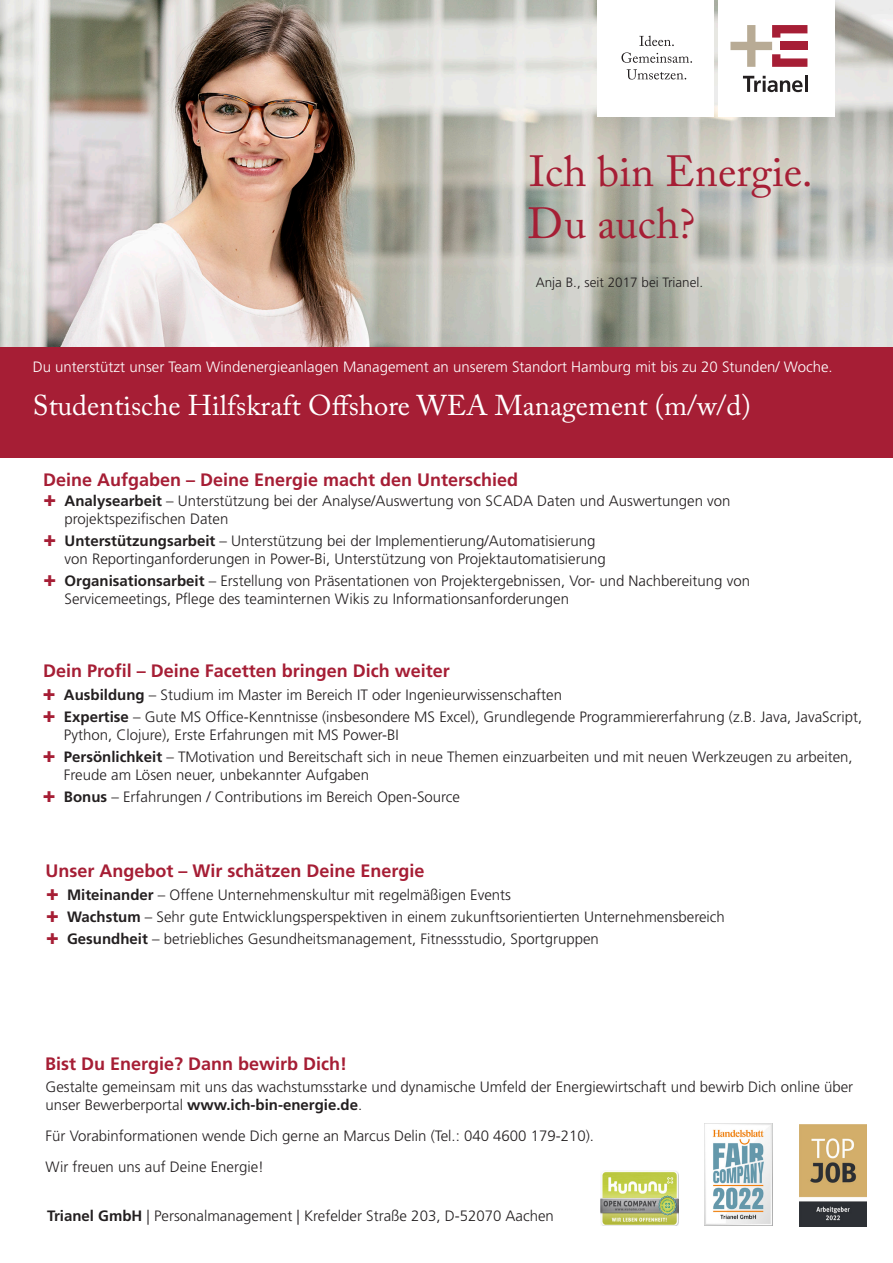
<style>
.page{position:relative;width:893px;height:1263px;background:#fff}
.page>*{position:absolute;margin:0;border:0;box-sizing:border-box;transform-origin:0 0}
.t1{font:43.35px/52.1px "Adobe Caslon Pro";color:#a61e35}
.t2{font:28.5px "Adobe Caslon Pro";color:#fff}
.t3{font:700 18px "Frutiger LT Std";color:#a61e35}
.t4{font:300 15px/22.2px "Frutiger LT Std";color:#231f20}
.t5{font:300 15px "Frutiger LT Std";color:#fff}
.t6{font:300 13.5px "Frutiger LT Std";color:#231f20}
.s1{font-weight:700}
</style>
<div class="page">
<img style="left:0;top:0;width:893px;height:347px">
<div style="left:597px;top:0;width:117px;height:117px;background:#fff"></div>
<div style="left:718px;top:0;width:116px;height:117px;background:#fff"></div>
<svg style="left:621px;top:35px;width:71px;height:45px"></svg>
<div style="left:780px;top:42px;width:28px;height:8px;background:#a61e35"></div>
<svg style="left:730px;top:25px;width:77px;height:67px"></svg>
<hr style="left:804px;top:76px;width:3px;height:16px;background:#231f20">
<div style="left:0;top:347px;width:893px;height:111px;background:#a61e35"></div>
<img style="left:601px;top:1171px;width:77px;height:54px">
<img style="left:705px;top:1123px;width:67px;height:103px">
<img style="left:799px;top:1124px;width:67px;height:102px">
<h1 class="t1" style="left:528px;top:145px;width:287px">Ich bin Energie.<br>Du auch?</h1>
<p class="t6" style="left:536px;top:275px;width:169px">Anja B., seit 2017 bei Trianel.</p>
<p class="t5" style="left:33px;top:358px;width:801px">Du unterstützt unser Team Windenergieanlagen Management an unserem Standort Hamburg mit bis zu 20 Stunden/ Woche.</p>
<h2 class="t2" style="left:33px;top:389px;width:720px">Studentische Hilfskraft Offshore WEA Management (m/w/d)</h2>
<p class="t3" style="left:43px;top:469px;width:477px">Deine Aufgaben – Deine Energie macht den Unterschied</p>
<p class="t4" style="left:65px;top:492px;width:668px;line-height:18px"><span class="s1">Analysearbeit</span> – Unterstützung bei der Analyse/Auswertung von SCADA Daten und Auswertungen von projektspezifischen Daten</p>
<p class="t4" style="left:65px;top:532px;width:543px;line-height:18px"><span class="s1">Unterstützungsarbeit</span> – Unterstützung bei der Implementierung/Automatisierung von Reportinganforderungen in Power-Bi, Unterstützung von Projektautomatisierung</p>
<p class="t4" style="left:65px;top:572px;width:687px;line-height:18px"><span class="s1">Organisationsarbeit</span> – Erstellung von Präsentationen von Projektergebnissen, Vor- und Nachbereitung von<br>Servicemeetings, Pflege des teaminternen Wikis zu Informationsanforderungen</p>
<p class="t3" style="left:43px;top:660px;width:408px">Dein Profil – Deine Facetten bringen Dich weiter</p>
<p class="t4" style="left:64px;top:684px;width:800px"><span class="s1">Ausbildung</span> – Studium im Master im Bereich IT oder Ingenieurwissenschaften<br><span class="s1">Expertise</span> – Gute MS Office-Kenntnisse (insbesondere MS Excel), Grundlegende Programmiererfahrung (z.B. Java, JavaScript,</p>
<p class="t4" style="left:64px;top:724px;width:790px">Python, Clojure), Erste Erfahrungen mit MS Power-BI<br><span class="s1">Persönlichkeit</span> – TMotivation und Bereitschaft sich in neue Themen einzuarbeiten und mit neuen Werkzeugen zu arbeiten,</p>
<p class="t4" style="left:64px;top:764px;width:398px">Freude am Lösen neuer, unbekannter Aufgaben<br><span class="s1">Bonus</span> – Erfahrungen / Contributions im Bereich Open-Source</p>
<p class="t3" style="left:45px;top:860px;width:381px">Unser Angebot – Wir schätzen Deine Energie</p>
<p class="t4" style="left:67px;top:884px;width:659px"><span class="s1">Miteinander</span> – Offene Unternehmenskultur mit regelmäßigen Events<br><span class="s1">Wachstum</span> – Sehr gute Entwicklungsperspektiven in einem zukunftsorientierten Unternehmensbereich<br><span class="s1">Gesundheit</span> – betriebliches Gesundheitsmanagement, Fitnessstudio, Sportgruppen</p>
<p class="t3" style="left:45px;top:1053px;width:304px">Bist Du Energie? Dann bewirb Dich!</p>
<p class="t4" style="left:46px;top:1078px;width:809px;line-height:18px">Gestalte gemeinsam mit uns das wachstumsstarke und dynamische Umfeld der Energiewirtschaft und bewirb Dich online über unser Bewerberportal <span class="s1">www.ich-bin-energie.de</span>.</p>
<p class="t4" style="left:46px;top:1121px;width:550px;line-height:30.8px">Für Vorabinformationen wende Dich gerne an Marcus Delin (Tel.: 040 4600 179-210).<br>Wir freuen uns auf Deine Energie!</p>
<p class="t4" style="left:47px;top:1204px;width:508px"><span class="s1">Trianel GmbH</span> | Personalmanagement | Krefelder Straße 203, D-52070 Aachen</p>
</div>
